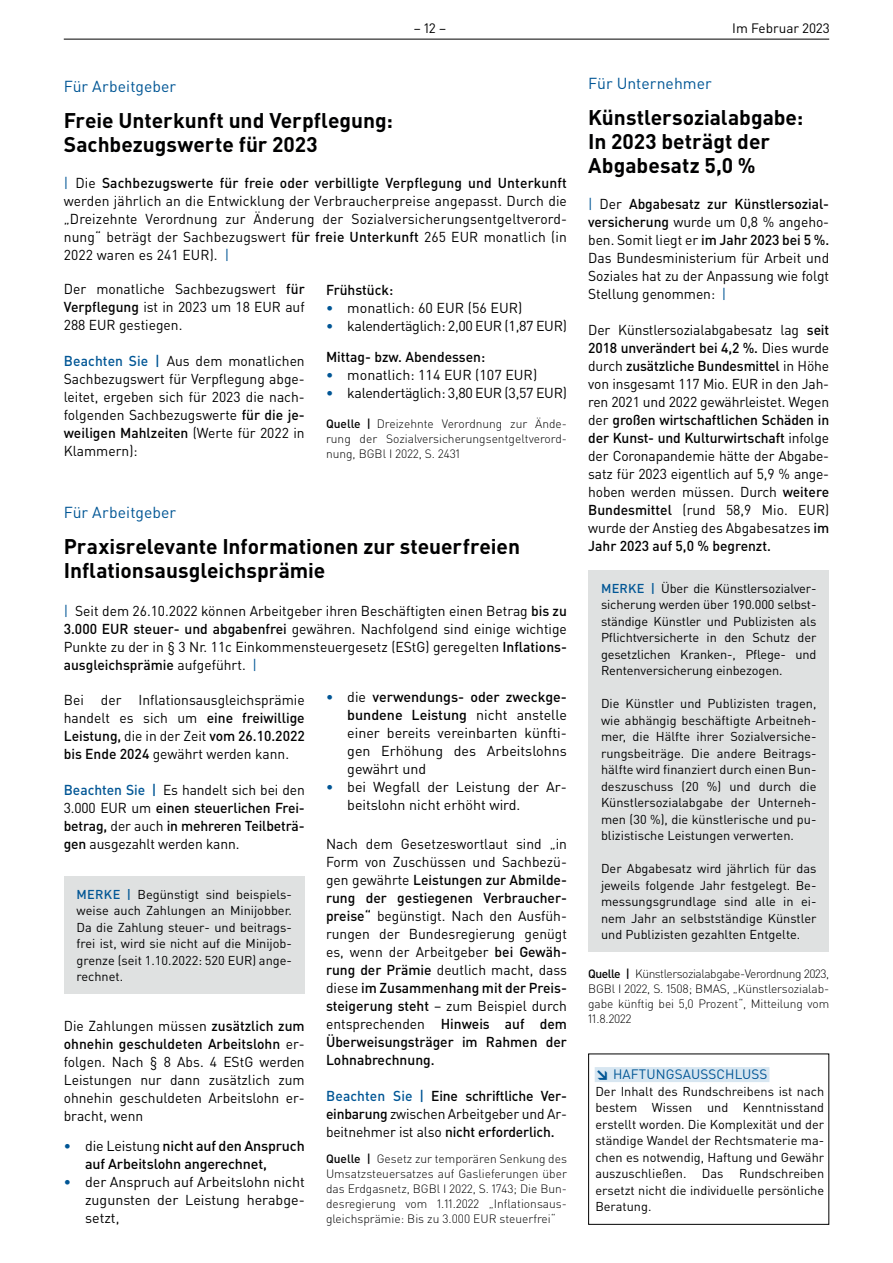
<style>
.page{position:relative;width:893px;height:1263px;background:#fff}
.page>*{position:absolute;margin:0;border:0;box-sizing:border-box;transform-origin:0 0}
.t1{font:700 21px/24px "DIN Pro";color:#000001}
.t2{font:15.75px "DIN Pro";color:#015695}
.t3{font:14.25px/18px "DIN Pro";color:#000001;text-align:justify}
.t4{font:500 14.25px/18px "DIN Pro";letter-spacing:-.01em;color:#000001}
.t5{font:14.25px "DIN Pro";letter-spacing:-.02em;color:#000001}
.t6{font:13.5px "DIN Pro";letter-spacing:.01em;color:#015695}
.t7{font:13.5px "DIN Pro";color:#000001}
.t8{font:12.75px/16.5px "DIN Pro";color:#000001;text-align:justify}
.t9{font:300 12px/15px "DIN Pro";color:#000001;text-align:justify}
.s1{color:#015695}
.s2{font-weight:500}
.s3{font-weight:500;color:#015695}
.s4{font-weight:400}
.s5{font-weight:900}
</style>
<div class="page">
<hr style="left:64px;top:39px;width:765px;height:1px;background:#000001">
<div style="left:595px;top:1067px;width:174px;height:15px;background:#d7e6f1"></div>
<div style="left:588px;top:1053px;width:241px;height:172px;border:1px solid #000001"></div>
<div style="left:588px;top:570px;width:241px;height:382px;background:#dfe1e1"></div>
<div style="left:64px;top:876px;width:241px;height:118px;background:#dfe1e1"></div>
<p class="t7" style="left:414px;top:19px;width:34px">– 12 –</p>
<p class="t7" style="left:732px;top:19px;width:99px">Im Februar 2023</p>
<p class="t2" style="left:64px;top:76px;width:114px">Für Arbeitgeber</p>
<h1 class="t1" style="left:64px;top:108px;width:331px">Freie Unterkunft und Verpflegung:<br>Sachbezugswerte für 2023</h1>
<p class="t3" style="left:64px;top:174px;width:505px"><span class="s1">|</span> Die <span class="s2">Sachbezugswerte für freie oder verbilligte Verpflegung und Unterkunft </span>werden jährlich an die Entwicklung der Verbraucherpreise angepasst. Durch die „Dreizehnte Verordnung zur Änderung der Sozialversicherungsentgeltverord&shy;nung“ beträgt der Sachbezugswert <span class="s2">für freie Unterkunft</span> 265 EUR monatlich (in 2022 waren es 241 EUR). <span class="s1">|</span></p>
<p class="t3" style="left:64px;top:279px;width:242px">Der monatliche Sachbezugswert <span class="s2">für Verpflegung</span> ist in 2023 um 18 EUR auf 288 EUR gestiegen.</p>
<p class="t3" style="left:64px;top:351px;width:242px"><span class="s3">Beachten Sie |</span> Aus dem monatlichen Sachbezugswert für Verpflegung abge&shy;leitet, ergeben sich für 2023 die nach&shy;folgenden Sachbezugswerte <span class="s2">für die je&shy;weiligen Mahlzeiten</span> (Werte für 2022 in Klammern):</p>
<p class="t4" style="left:326px;top:280px;width:69px">Frühstück:</p>
<p class="t3" style="left:326px;top:298px;width:198px"><span class="s3">•</span> monatlich: 60 EUR (56 EUR)</p>
<p class="t5" style="left:326px;top:316px;width:242px"><span class="s3">•</span> kalendertäglich: 2,00 EUR (1,87 EUR)</p>
<p class="t4" style="left:326px;top:347px;width:161px">Mittag- bzw. Abendessen:</p>
<p class="t3" style="left:326px;top:365px;width:213px"><span class="s3">•</span> monatlich: 114 EUR (107 EUR)</p>
<p class="t5" style="left:326px;top:383px;width:242px"><span class="s3">•</span> kalendertäglich: 3,80 EUR (3,57 EUR)</p>
<p class="t9" style="left:326px;top:416px;width:242px"><span class="s2">Quelle |</span> Dreizehnte Verordnung zur Ände&shy;rung der Sozialversicherungsentgeltverord&shy;nung, BGBl I 2022, S. 2431</p>
<p class="t2" style="left:64px;top:502px;width:114px">Für Arbeitgeber</p>
<h1 class="t1" style="left:64px;top:534px;width:458px">Praxisrelevante Informationen zur steuerfreien<br>Inflationsausgleichsprämie</h1>
<p class="t3" style="left:64px;top:601px;width:505px"><span class="s1">|</span> Seit dem 26.10.2022 können Arbeitgeber ihren Beschäftigten einen Betrag <span class="s2">bis zu 3.000 EUR steuer- und abgabenfrei</span> gewähren. Nachfolgend sind einige wichtige Punkte zu der in § 3 Nr. 11c Einkommensteuergesetz (EStG) geregelten <span class="s2">Inflations&shy;ausgleichsprämie</span> aufgeführt. <span class="s1">|</span></p>
<p class="t3" style="left:64px;top:690px;width:242px">Bei der Inflationsausgleichsprämie handelt es sich um <span class="s2">eine freiwillige Leistung,</span> die in der Zeit <span class="s2">vom 26.10.2022 bis Ende 2024</span> gewährt werden kann.</p>
<p class="t3" style="left:64px;top:780px;width:242px"><span class="s3">Beachten Sie |</span> Es handelt sich bei den 3.000 EUR um <span class="s2">einen steuerlichen Frei&shy;betrag,</span> der auch <span class="s2">in mehreren Teilbeträ&shy;gen</span> ausgezahlt werden kann.</p>
<p class="t8" style="left:77px;top:885px;width:217px"><span class="s3">MERKE |</span> Begünstigt sind beispiels&shy;weise auch Zahlungen an Minijobber.<br>Da die Zahlung steuer- und beitrags&shy;frei ist, wird sie nicht auf die Minijob&shy;grenze (seit 1.10.2022: 520 EUR) ange&shy;rechnet.</p>
<p class="t3" style="left:64px;top:1016px;width:242px">Die Zahlungen müssen <span class="s2">zusätzlich zum ohnehin geschuldeten Arbeitslohn</span> er&shy;folgen. Nach § 8 Abs. 4 EStG werden Leistungen nur dann zusätzlich zum ohnehin geschuldeten Arbeitslohn er&shy;bracht, wenn</p>
<p class="t4" style="left:85px;top:1136px;width:221px;text-indent:-21px"><span class="s1">•</span> <span class="s4">die Leistung</span> nicht auf den Anspruch auf Arbeitslohn angerechnet,</p>
<p class="t3" style="left:85px;top:1172px;width:221px;text-indent:-21px"><span class="s3">•</span> der Anspruch auf Arbeitslohn nicht zugunsten der Leistung herabge&shy;setzt,</p>
<p class="t3" style="left:347px;top:687px;width:221px;text-indent:-21px"><span class="s3">•</span> die <span class="s2">verwendungs- oder zweckge&shy;bundene Leistung</span> nicht anstelle einer bereits vereinbarten künfti&shy;gen Erhöhung des Arbeitslohns gewährt und</p>
<p class="t3" style="left:347px;top:777px;width:221px;text-indent:-21px"><span class="s3">•</span> bei Wegfall der Leistung der Ar&shy;beitslohn nicht erhöht wird.</p>
<p class="t3" style="left:326px;top:834px;width:242px">Nach dem Gesetzeswortlaut sind „in Form von Zuschüssen und Sachbezü&shy;gen gewährte <span class="s2">Leistungen zur Abmilde&shy;rung der gestiegenen Verbraucher&shy;preise“</span> begünstigt. Nach den Ausfüh&shy;rungen der Bundesregierung genügt es, wenn der Arbeitgeber <span class="s2">bei Gewäh&shy;rung der Prämie</span> deutlich macht, dass diese <span class="s2">im Zusammenhang mit der Preis&shy;steigerung steht</span> – zum Beispiel durch entsprechenden <span class="s2">Hinweis auf dem Überweisungsträger im Rahmen der Lohnabrechnung.</span></p>
<p class="t4" style="left:326px;top:1086px;width:242px;text-align:justify"><span class="s1">Beachten Sie |</span> Eine schriftliche Ver&shy;einbarung <span class="s4">zwischen Arbeitgeber und Ar&shy;beitnehmer ist also</span> nicht erforderlich.</p>
<p class="t9" style="left:326px;top:1151px;width:242px"><span class="s2">Quelle |</span> Gesetz zur temporären Senkung des Umsatzsteuersatzes auf Gaslieferungen über das Erdgasnetz, BGBl I 2022, S. 1743; Die Bun&shy;desregierung vom 1.11.2022 „Inflationsaus&shy;gleichsprämie: Bis zu 3.000 EUR steuerfrei“</p>
<p class="t2" style="left:588px;top:73px;width:125px">Für Unternehmer</p>
<h1 class="t1" style="left:588px;top:105px;width:217px">Künstlersozialabgabe:<br>In 2023 beträgt der<br>Abgabesatz 5,0 %</h1>
<p class="t3" style="left:588px;top:195px;width:242px"><span class="s1">|</span> Der <span class="s2">Abgabesatz zur Künstlersozial&shy;versicherung</span> wurde um 0,8 % angeho&shy;ben. Somit liegt er <span class="s2">im Jahr 2023 bei 5 %.<br></span>Das Bundesministerium für Arbeit und Soziales hat zu der Anpassung wie folgt Stellung genommen: <span class="s1">|</span></p>
<p class="t3" style="left:588px;top:321px;width:242px">Der Künstlersozialabgabesatz lag <span class="s2">seit 2018 unverändert bei 4,2 %.</span> Dies wurde durch <span class="s2">zusätzliche Bundesmittel</span> in Höhe von insgesamt 117 Mio. EUR in den Jah&shy;ren 2021 und 2022 gewährleistet. Wegen der <span class="s2">großen wirtschaftlichen Schäden in der Kunst- und Kulturwirtschaft</span> infolge der Coronapandemie hätte der Abgabe&shy;satz für 2023 eigentlich auf 5,9 % ange&shy;hoben werden müssen. Durch <span class="s2">weitere Bundesmittel</span> (rund 58,9 Mio. EUR) wurde der Anstieg des Abgabesatzes <span class="s2">im Jahr 2023 auf 5,0 % begrenzt.</span></p>
<p class="t8" style="left:601px;top:579px;width:217px"><span class="s3">MERKE |</span> Über die Künstlersozialver&shy;sicherung werden über 190.000 selbst&shy;ständige Künstler und Publizisten als Pflichtversicherte in den Schutz der gesetzlichen Kranken-, Pflege- und Rentenversicherung einbezogen.</p>
<p class="t8" style="left:601px;top:695px;width:217px">Die Künstler und Publizisten tragen, wie abhängig beschäftigte Arbeitneh&shy;mer, die Hälfte ihrer Sozialversiche&shy;rungsbeiträge. Die andere Beitrags&shy;hälfte wird finanziert durch einen Bun&shy;deszuschuss (20 %) und durch die Künstlersozialabgabe der Unterneh&shy;men (30 %), die künstlerische und pu&shy;blizistische Leistungen verwerten.</p>
<p class="t8" style="left:601px;top:860px;width:217px">Der Abgabesatz wird jährlich für das jeweils folgende Jahr festgelegt. Be&shy;messungsgrundlage sind alle in ei&shy;nem Jahr an selbstständige Künstler und Publizisten gezahlten Entgelte.</p>
<p class="t9" style="left:588px;top:965px;width:242px"><span class="s2">Quelle |</span> Künstlersozialabgabe-Verordnung 2023, BGBl I 2022, S. 1508; BMAS, „Künstlersozialab&shy;gabe künftig bei 5,0 Prozent“, Mitteilung vom 11.8.2022</p>
<p class="t6" style="left:595px;top:1065px;width:173px"><span class="s5">↘</span> HAFTUNGSAUSSCHLUSS</p>
<p class="t8" style="left:595px;top:1082px;width:230px">Der Inhalt des Rundschreibens ist nach bestem Wissen und Kenntnisstand erstellt worden. Die Komplexität und der ständige Wandel der Rechtsmaterie ma&shy;chen es notwendig, Haftung und Gewähr auszuschließen. Das Rundschreiben ersetzt nicht die individuelle persönliche Beratung.</p>
</div>
